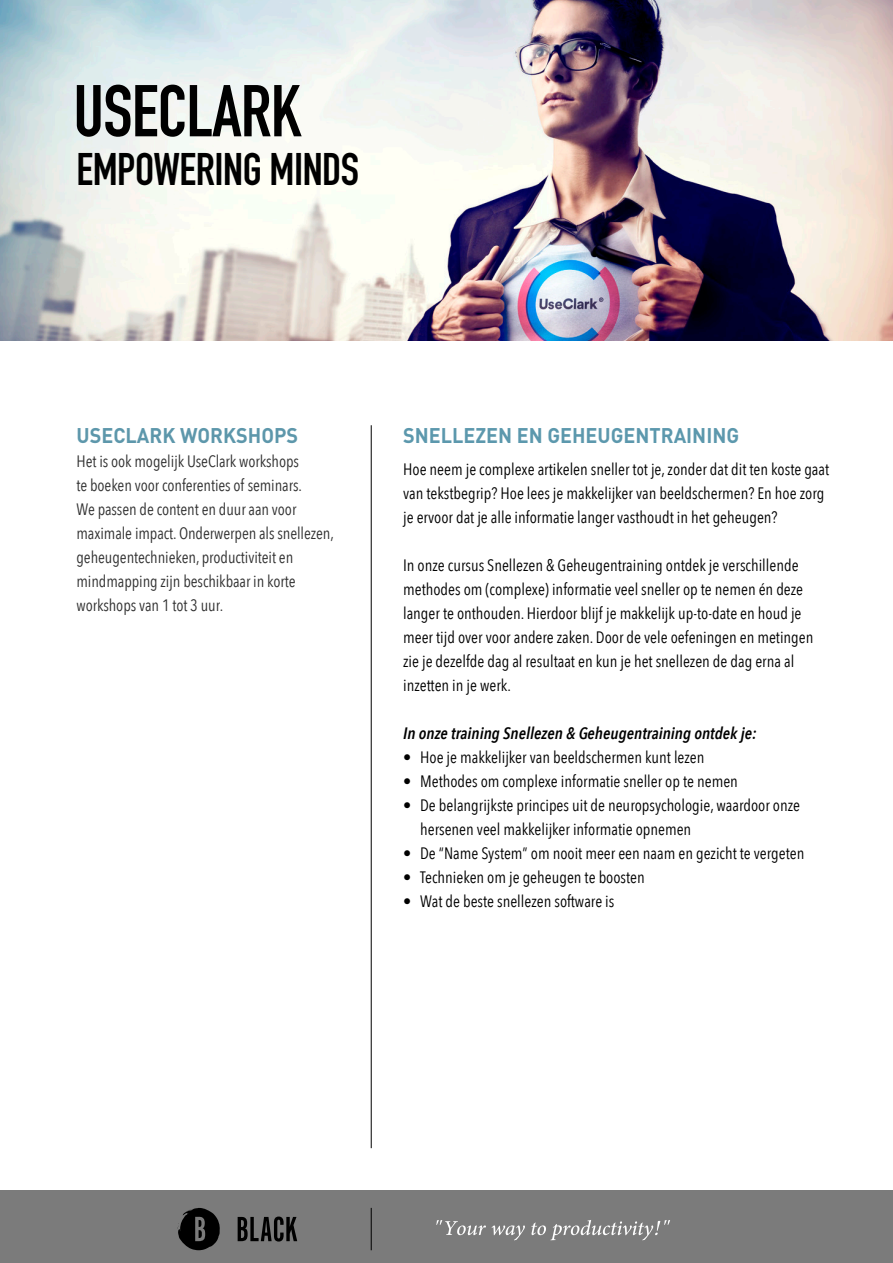
<style>
.page{position:relative;width:893px;height:1263px;background:#fff}
.page>*{position:absolute;margin:0;border:0;box-sizing:border-box;transform-origin:0 0}
.t1{font:700 72px "DIN Condensed";letter-spacing:-.01em;color:#000}
.t2{font:700 45px "DIN Condensed";letter-spacing:-.01em;color:#000}
.t3{font:700 21px "DIN";color:#5c98ad;scale:.94 1}
.t4{font:700 21px "DIN";color:#5d97ab;scale:.94 1}
.t5{font:16.5px/24px "Avenir Next Condensed";color:#000}
.t6{font:16.5px/24px "Avenir Next Condensed";letter-spacing:-.005em;color:#303030}
.t7{font:italic 600 16.5px "Avenir Next Condensed";color:#000}
</style>
<div class="page">
<div style="left:0;top:1191px;width:893px;height:72px;background:#7b7b7b"></div>
<svg style="left:238px;top:1216px;width:59px;height:25px"></svg>
<svg style="left:177px;top:1208px;width:43px;height:42px"></svg>
<svg style="left:436px;top:1220px;width:234px;height:20px"></svg>
<hr style="left:371px;top:425px;width:1px;height:723px;background:#000">
<hr style="left:371px;top:1208px;width:1px;height:42px;background:#000">
<img style="left:0;top:0;width:893px;height:340px">
<p class="t1" style="left:73px;top:63px;width:230px">USECLARK</p>
<p class="t2" style="left:77px;top:139px;width:284px">EMPOWERING MINDS</p>
<p class="t4" style="left:77px;top:421px;width:237px">USECLARK WORKSHOPS</p>
<p class="t6" style="left:77px;top:448px;width:259px">Het is ook mogelijk UseClark workshops<br>te boeken voor conferenties of seminars.<br>We passen de content en duur aan voor maximale impact. Onderwerpen als snellezen, geheugentechnieken, productiviteit en mindmapping zijn beschikbaar in korte workshops van 1 tot 3 uur.</p>
<p class="t3" style="left:403px;top:421px;width:359px">SNELLEZEN EN GEHEUGENTRAINING</p>
<p class="t5" style="left:403px;top:457px;width:428px">Hoe neem je complexe artikelen sneller tot je, zonder dat dit ten koste gaat van tekstbegrip? Hoe lees je makkelijker van beeldschermen? En hoe zorg je ervoor dat je alle informatie langer vasthoudt in het geheugen?</p>
<p class="t5" style="left:403px;top:553px;width:412px">In onze cursus Snellezen &amp; Geheugentraining ontdek je verschillende methodes om (complexe) informatie veel sneller op te nemen én deze langer te onthouden. Hierdoor blijf je makkelijk up-to-date en houd je meer tijd over voor andere zaken. Door de vele oefeningen en metingen zie je dezelfde dag al resultaat en kun je het snellezen de dag erna al inzetten in je werk.</p>
<p class="t7" style="left:403px;top:723px;width:355px">In onze training Snellezen &amp; Geheugentraining ontdek je:</p>
<p class="t5" style="left:403px;top:745px;width:303px">• Hoe je makkelijker van beeldschermen kunt lezen</p>
<p class="t5" style="left:403px;top:769px;width:336px">• Methodes om complexe informatie sneller op te nemen</p>
<p class="t5" style="left:420px;top:793px;width:381px;text-indent:-17px">• De belangrijkste principes uit de neuropsychologie, waardoor onze hersenen veel makkelijker informatie opnemen</p>
<p class="t5" style="left:403px;top:841px;width:403px">• De “Name System” om nooit meer een naam en gezicht te vergeten</p>
<p class="t5" style="left:403px;top:865px;width:243px">• Technieken om je geheugen te boosten</p>
<p class="t5" style="left:403px;top:889px;width:213px">• Wat de beste snellezen software is</p>
</div>
